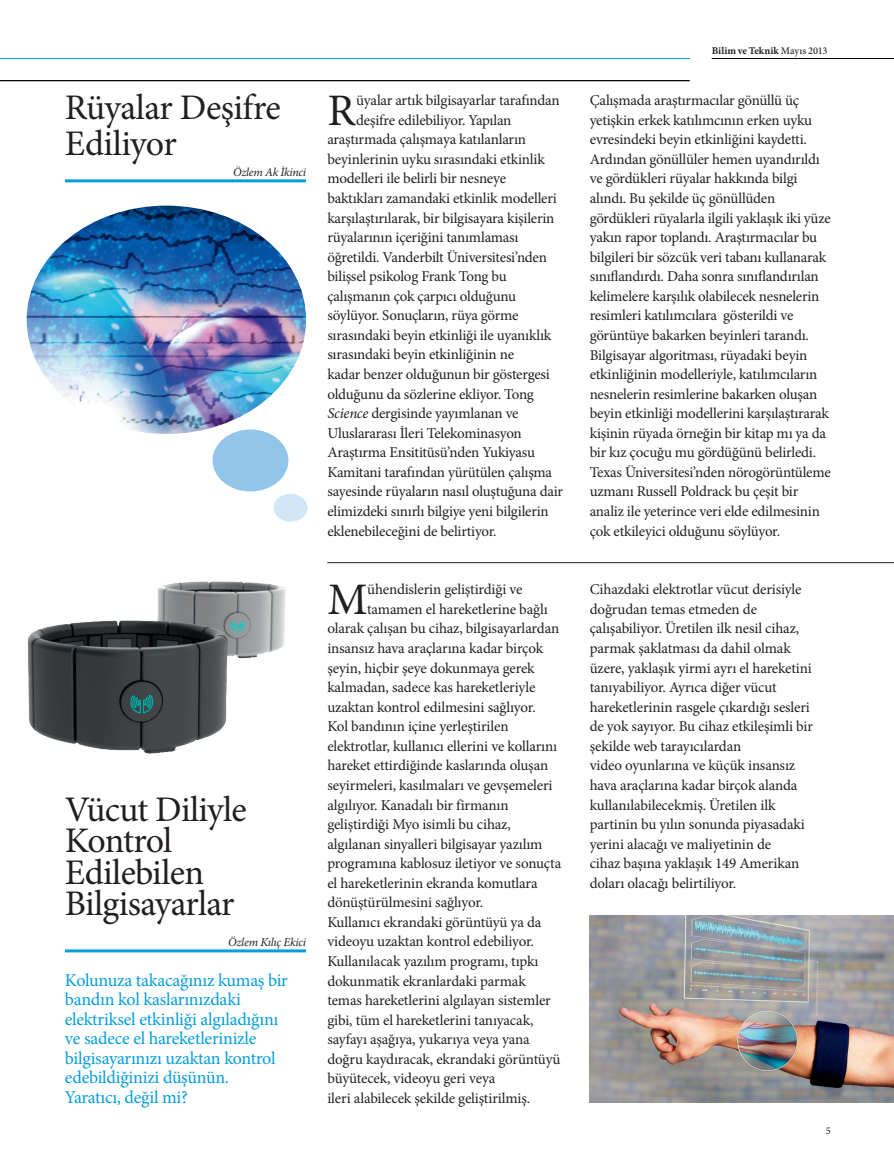
<style>
.page{position:relative;width:894px;height:1173px;background:#fff}
.page>*{position:absolute;margin:0;border:0;box-sizing:border-box;transform-origin:0 0}
.t1{font:45.15px "Minion Pro";color:#231f20}
.t2{font:36px/31.5px "Minion Pro";letter-spacing:-.02em;color:#231f20}
.t3{font:18px/19.5px "Minion Pro";letter-spacing:-.015em;color:#069edb}
.t4{font:15px/19.5px "Minion Pro";letter-spacing:-.015em;color:#231f20}
.t5{font:italic 12px "Minion Pro";letter-spacing:-.02em;color:#231f20}
.t6{font:700 10.35px "Minion Pro";letter-spacing:.005em;color:#231f20}
.t7{font:10.35px "Minion Pro";color:#231f20}
.s1{font-style:italic}
.s2{font-weight:500}
</style>
<div class="page">
<hr style="left:711px;top:58px;width:182px;height:1px;background:#000103">
<img style="left:589px;top:915px;width:304px;height:187px">
<hr style="left:0;top:80px;width:689px;height:1px;background:#000103">
<hr style="left:0;top:58px;width:689px;height:1px;background:#069edb">
<hr style="left:65px;top:949px;width:241px;height:3px;background:#069edb">
<img style="left:28px;top:581px;width:257px;height:173px">
<hr style="left:65px;top:179px;width:241px;height:3px;background:#069edb">
<img style="left:27px;top:206px;width:279px;height:228px">
<div style="left:212px;top:429px;width:76px;height:62px;background:#92c5ea;border-radius:50%"></div>
<div style="left:273px;top:494px;width:34px;height:28px;background:#d1e6f6;border-radius:50%"></div>
<hr style="left:327px;top:562px;width:566px;height:1px;background:#231f20">
<h2 class="t2" style="left:65px;top:90px;width:217px;line-height:36px">Rüyalar Deşifre<br>Ediliyor</h2>
<p class="t5" style="left:233px;top:164px;width:74px">Özlem Ak İkinci</p>
<h2 class="t2" style="left:65px;top:793px;width:183px">Vücut Diliyle<br>Kontrol<br>Edilebilen<br>Bilgisayarlar</h2>
<p class="t5" style="left:228px;top:934px;width:79px">Özlem Kılıç Ekici</p>
<p class="t3" style="left:65px;top:970px;width:224px">Kolunuza takacağınız kumaş bir bandın kol kaslarınızdaki elektriksel etkinliği algıladığını ve sadece el hareketlerinizle bilgisayarınızı uzaktan kontrol edebildiğinizi düşünün.<br>Yaratıcı, değil mi?</p>
<h1 class="t1" style="left:327px;top:80px;width:30px">R</h1>
<p class="t4" style="left:356px;top:91px;width:205px">üyalar artık bilgisayarlar tarafından</p>
<p class="t4" style="left:356px;top:110px;width:157px">deşifre edilebiliyor. Yapılan</p>
<p class="t4" style="left:327px;top:130px;width:200px">araştırmada çalışmaya katılanların</p>
<p class="t4" style="left:327px;top:149px;width:219px">beyinlerinin uyku sırasındaki etkinlik</p>
<p class="t4" style="left:327px;top:169px;width:180px">modelleri ile belirli bir nesneye</p>
<p class="t4" style="left:327px;top:188px;width:231px">baktıkları zamandaki etkinlik modelleri</p>
<p class="t4" style="left:327px;top:208px;width:229px">karşılaştırılarak, bir bilgisayara kişilerin</p>
<p class="t4" style="left:327px;top:228px;width:193px">rüyalarının içeriğini tanımlaması</p>
<p class="t4" style="left:327px;top:247px;width:221px">öğretildi. Vanderbilt Üniversitesi’nden</p>
<p class="t4" style="left:327px;top:267px;width:181px">bilişsel psikolog Frank Tong bu</p>
<p class="t4" style="left:327px;top:286px;width:190px">çalışmanın çok çarpıcı olduğunu</p>
<p class="t4" style="left:327px;top:306px;width:193px">söylüyor. Sonuçların, rüya görme</p>
<p class="t4" style="left:327px;top:325px;width:225px">sırasındaki beyin etkinliği ile uyanıklık</p>
<p class="t4" style="left:327px;top:345px;width:188px">sırasındaki beyin etkinliğinin ne</p>
<p class="t4" style="left:327px;top:364px;width:224px">kadar benzer olduğunun bir göstergesi</p>
<p class="t4" style="left:327px;top:384px;width:208px">olduğunu da sözlerine ekliyor. Tong</p>
<p class="t4" style="left:327px;top:404px;width:193px"><span class="s1">Science</span> dergisinde yayımlanan ve</p>
<p class="t4" style="left:327px;top:423px;width:196px">Uluslararası İleri Telekominasyon</p>
<p class="t4" style="left:327px;top:443px;width:209px">Araştırma Ensititüsü’nden Yukiyasu</p>
<p class="t4" style="left:327px;top:462px;width:226px">Kamitani tarafından yürütülen çalışma</p>
<p class="t4" style="left:327px;top:482px;width:237px">sayesinde rüyaların nasıl oluştuğuna dair</p>
<p class="t4" style="left:327px;top:501px;width:223px">elimizdeki sınırlı bilgiye yeni bilgilerin</p>
<p class="t4" style="left:327px;top:521px;width:171px">eklenebileceğini de belirtiyor.</p>
<h1 class="t1" style="left:327px;top:569px;width:42px">M</h1>
<p class="t4" style="left:367px;top:580px;width:157px">ühendislerin geliştirdiği ve</p>
<p class="t4" style="left:367px;top:599px;width:182px">tamamen el hareketlerine bağlı</p>
<p class="t4" style="left:327px;top:619px;width:233px">olarak çalışan bu cihaz, bilgisayarlardan</p>
<p class="t4" style="left:327px;top:638px;width:217px">insansız hava araçlarına kadar birçok</p>
<p class="t4" style="left:327px;top:658px;width:209px">şeyin, hiçbir şeye dokunmaya gerek</p>
<p class="t4" style="left:327px;top:677px;width:209px">kalmadan, sadece kas hareketleriyle</p>
<p class="t4" style="left:327px;top:697px;width:210px">uzaktan kontrol edilmesini sağlıyor.</p>
<p class="t4" style="left:327px;top:717px;width:183px">Kol bandının içine yerleştirilen</p>
<p class="t4" style="left:327px;top:736px;width:231px">elektrotlar, kullanıcı ellerini ve kollarını</p>
<p class="t4" style="left:327px;top:756px;width:222px">hareket ettirdiğinde kaslarında oluşan</p>
<p class="t4" style="left:327px;top:775px;width:227px">seyirmeleri, kasılmaları ve gevşemeleri</p>
<p class="t4" style="left:327px;top:795px;width:183px">algılıyor. Kanadalı bir firmanın</p>
<p class="t4" style="left:327px;top:814px;width:185px">geliştirdiği Myo isimli bu cihaz,</p>
<p class="t4" style="left:327px;top:834px;width:217px">algılanan sinyalleri bilgisayar yazılım</p>
<p class="t4" style="left:327px;top:853px;width:235px">programına kablosuz iletiyor ve sonuçta</p>
<p class="t4" style="left:327px;top:873px;width:212px">el hareketlerinin ekranda komutlara</p>
<p class="t4" style="left:327px;top:893px;width:157px">dönüştürülmesini sağlıyor.</p>
<p class="t4" style="left:327px;top:912px;width:215px">Kullanıcı ekrandaki görüntüyü ya da</p>
<p class="t4" style="left:327px;top:932px;width:208px">videoyu uzaktan kontrol edebiliyor.</p>
<p class="t4" style="left:327px;top:951px;width:212px">Kullanılacak yazılım programı, tıpkı</p>
<p class="t4" style="left:327px;top:971px;width:200px">dokunmatik ekranlardaki parmak</p>
<p class="t4" style="left:327px;top:990px;width:225px">temas hareketlerini algılayan sistemler</p>
<p class="t4" style="left:327px;top:1010px;width:207px">gibi, tüm el hareketlerini tanıyacak,</p>
<p class="t4" style="left:327px;top:1029px;width:204px">sayfayı aşağıya, yukarıya veya yana</p>
<p class="t4" style="left:327px;top:1049px;width:234px">doğru kaydıracak, ekrandaki görüntüyü</p>
<p class="t4" style="left:327px;top:1069px;width:169px">büyütecek, videoyu geri veya</p>
<p class="t4" style="left:327px;top:1088px;width:204px">ileri alabilecek şekilde geliştirilmiş.</p>
<p class="t6" style="left:711px;top:44px;width:117px">Bilim ve Teknik <span class="s2">Mayıs 2013</span></p>
<p class="t4" style="left:589px;top:91px;width:242px">Çalışmada araştırmacılar gönüllü üç yetişkin erkek katılımcının erken uyku evresindeki beyin etkinliğini kaydetti.<br>Ardından gönüllüler hemen uyandırıldı ve gördükleri rüyalar hakkında bilgi alındı. Bu şekilde üç gönüllüden gördükleri rüyalarla ilgili yaklaşık iki yüze yakın rapor toplandı. Araştırmacılar bu bilgileri bir sözcük veri tabanı kullanarak sınıflandırdı. Daha sonra sınıflandırılan kelimelere karşılık olabilecek nesnelerin resimleri katılımcılara gösterildi ve görüntüye bakarken beyinleri tarandı.<br>Bilgisayar algoritması, rüyadaki beyin etkinliğinin modelleriyle, katılımcıların nesnelerin resimlerine bakarken oluşan beyin etkinliği modellerini karşılaştırarak kişinin rüyada örneğin bir kitap mı ya da bir kız çocuğu mu gördüğünü belirledi.<br>Texas Üniversitesi’nden nörogörüntüleme uzmanı Russell Poldrack bu çeşit bir analiz ile yeterince veri elde edilmesinin çok etkileyici olduğunu söylüyor.</p>
<p class="t4" style="left:589px;top:580px;width:225px">Cihazdaki elektrotlar vücut derisiyle doğrudan temas etmeden de çalışabiliyor. Üretilen ilk nesil cihaz, parmak şaklatması da dahil olmak üzere, yaklaşık yirmi ayrı el hareketini tanıyabiliyor. Ayrıca diğer vücut hareketlerinin rasgele çıkardığı sesleri de yok sayıyor. Bu cihaz etkileşimli bir şekilde web tarayıcılardan<br>video oyunlarına ve küçük insansız hava araçlarına kadar birçok alanda kullanılabilecekmiş. Üretilen ilk partinin bu yılın sonunda piyasadaki yerini alacağı ve maliyetinin de<br>cihaz başına yaklaşık 149 Amerikan doları olacağı belirtiliyor.</p>
<p class="t7" style="left:825px;top:1124px;width:6px">5</p>
</div>
